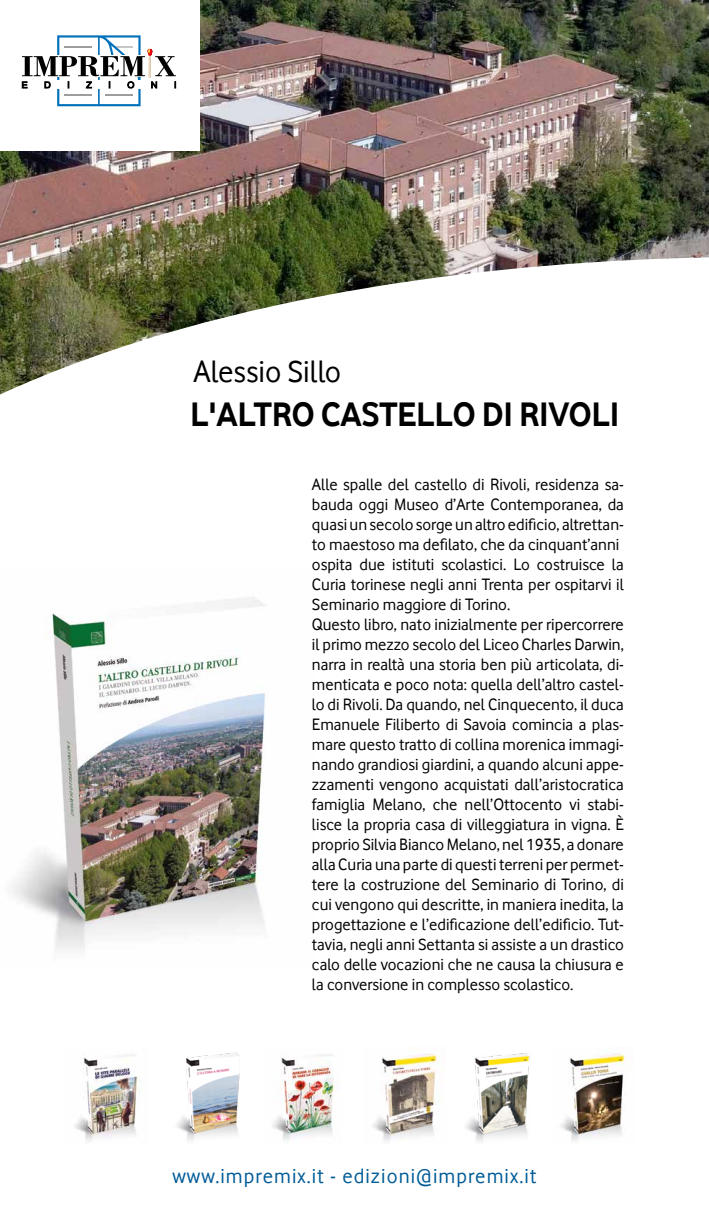
<style>
.page{position:relative;width:709px;height:1219px;background:#fff}
.page>*{position:absolute;margin:0;border:0;box-sizing:border-box;transform-origin:0 0}
.t1{font:700 35px "Vodafone Rg";letter-spacing:-.01em;color:#000}
.t2{font:32px "Vodafone";color:#000}
.t3{font:21.4px "Vodafone";letter-spacing:.05em;color:#005c98}
.t4{font:17px/20px "Vodafone";color:#000}
</style>
<div class="page">
<img style="left:12px;top:597px;width:254px;height:353px">
<img style="left:0;top:0;width:709px;height:394px">
<div style="left:0;top:0;width:199px;height:150px;background:#fff"></div>
<svg style="left:22px;top:35px;width:154px;height:71px"></svg>
<img style="left:177px;top:1052px;width:63px;height:89px">
<img style="left:561px;top:1047px;width:67px;height:94px">
<img style="left:272px;top:1054px;width:63px;height:87px">
<img style="left:373px;top:1047px;width:71px;height:94px">
<img style="left:74px;top:1054px;width:66px;height:88px">
<img style="left:466px;top:1053px;width:64px;height:89px">
<h2 class="t2" style="left:193px;top:353px;width:149px">Alessio Sillo</h2>
<h1 class="t1" style="left:190px;top:394px;width:431px">L'ALTRO CASTELLO DI RIVOLI</h1>
<p class="t4" style="left:312px;top:474px;width:313px">Alle spalle del castello di Rivoli, residenza sa&shy;bauda oggi Museo d’Arte Contemporanea, da quasi un secolo sorge un altro edificio, altrettan&shy;to maestoso ma defilato, che da cinquant’anni ospita due istituti scolastici. Lo costruisce la Curia torinese negli anni Trenta per ospitarvi il Seminario maggiore di Torino.<br>Questo libro, nato inizialmente per ripercorrere il primo mezzo secolo del Liceo Charles Darwin, narra in realtà una storia ben più articolata, di&shy;menticata e poco nota: quella dell’altro castel&shy;lo di Rivoli. Da quando, nel Cinquecento, il duca Emanuele Filiberto di Savoia comincia a plas&shy;mare questo tratto di collina morenica immagi&shy;nando grandiosi giardini, a quando alcuni appe&shy;zzamenti vengono acquistati dall’aristocratica famiglia Melano, che nell’Ottocento vi stabi&shy;lisce la propria casa di villeggiatura in vigna. È proprio Silvia Bianco Melano, nel 1935, a donare alla Curia una parte di questi terreni per permet&shy;tere la costruzione del Seminario di Torino, di cui vengono qui descritte, in maniera inedita, la progettazione e l’edificazione dell’edificio. Tut&shy;tavia, negli anni Settanta si assiste a un drastico calo delle vocazioni che ne causa la chiusura e la conversione in complesso scolastico.</p>
<p class="t3" style="left:172px;top:1164px;width:365px">www.impremix.it - edizioni@impremix.it</p>
</div>
